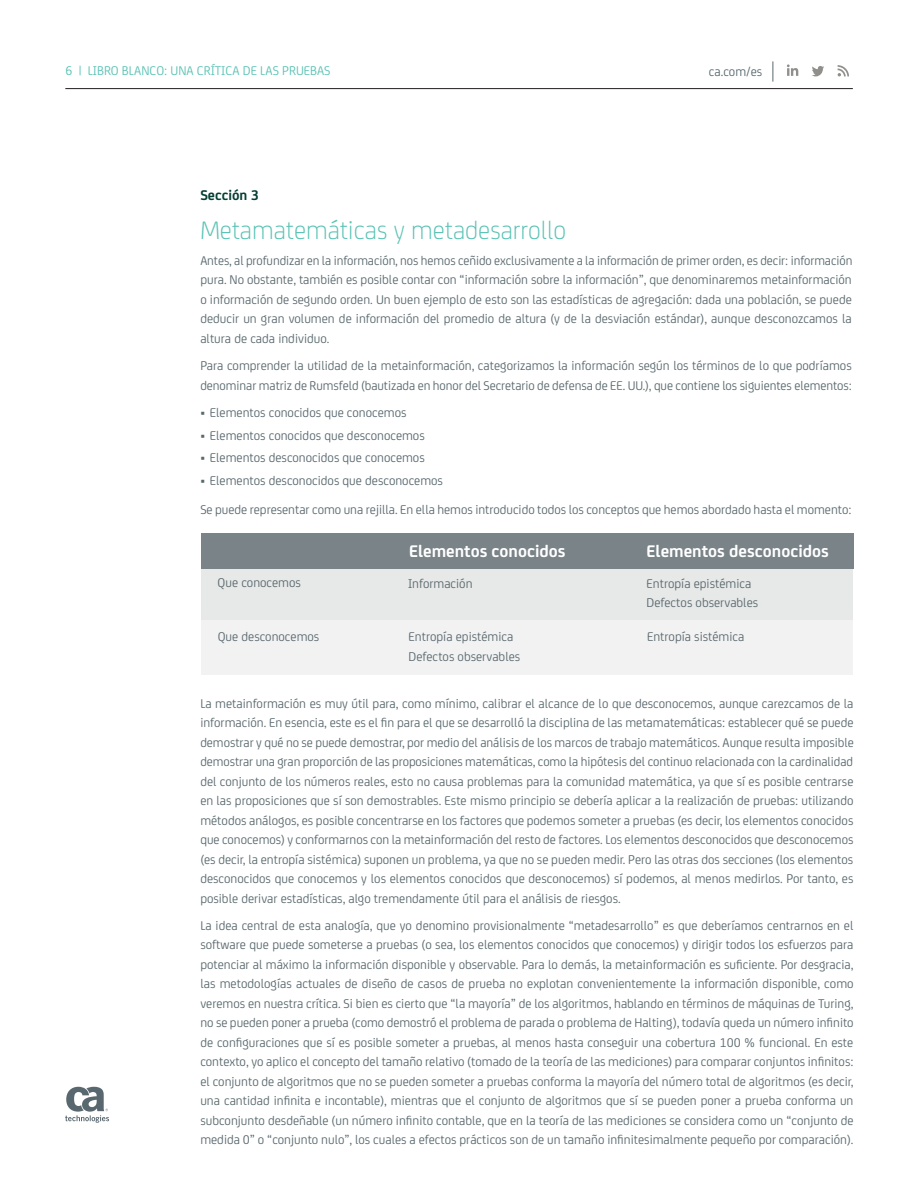
<style>
.page{position:relative;width:918px;height:1188px;background:#fff}
.page>*{position:absolute;margin:0;border:0;box-sizing:border-box;transform-origin:0 0}
.t1{font:300 27px "CA Sans";color:#59c2b4}
.t2{font:700 18px "CA Sans";color:#fff}
.t3{font:700 15px "CA Sans";color:#053f34}
.t4{font:13.5px/19.5px "CA Sans";color:#5a696e;text-align:justify}
.t5{font:13.5px "CA Sans";color:#58686e}
.t6{font:13.5px "CA Sans";color:#59c2b4}
</style>
<div class="page">
<hr style="left:65px;top:88px;width:788px;height:1px;background:#231f20">
<svg style="left:65px;top:1087px;width:44px;height:36px"></svg>
<svg style="left:773px;top:61px;width:1px;height:21px"></svg>
<svg style="left:787px;top:64px;width:11px;height:12px"></svg>
<svg style="left:838px;top:65px;width:11px;height:11px"></svg>
<svg style="left:812px;top:66px;width:12px;height:10px"></svg>
<div style="left:201px;top:565px;width:651px;height:55px;background:#e7e8e8"></div>
<div style="left:201px;top:533px;width:652px;height:35px;background:#7a8388"></div>
<div style="left:201px;top:620px;width:651px;height:55px;background:#f2f2f3"></div>
<p class="t6" style="left:65px;top:61px;width:266px">6 | Libro blanco: Una crítica de las pruebas</p>
<p class="t5" style="left:709px;top:62px;width:55px">ca.com/es</p>
<p class="t3" style="left:200px;top:184px;width:60px">Sección 3</p>
<h1 class="t1" style="left:200px;top:211px;width:367px">Metamatemáticas y metadesarrollo</h1>
<p class="t4" style="left:200px;top:250px;width:654px">Antes, al profundizar en la información, nos hemos ceñido exclusivamente a la información de primer orden, es decir: información pura. No obstante, también es posible contar con “información sobre la información”, que denominaremos metainformación o información de segundo orden. Un buen ejemplo de esto son las estadísticas de agregación: dada una población, se puede deducir un gran volumen de información del promedio de altura (y de la desviación estándar), aunque desconozcamos la altura de cada individuo.</p>
<p class="t4" style="left:200px;top:355px;width:653px">Para comprender la utilidad de la metainformación, categorizamos la información según los términos de lo que podríamos denominar matriz de Rumsfeld (bautizada en honor del Secretario de defensa de EE. UU.), que contiene los siguientes elementos:</p>
<p class="t5" style="left:200px;top:403px;width:208px">• Elementos conocidos que conocemos</p>
<p class="t5" style="left:200px;top:425px;width:226px">• Elementos conocidos que desconocemos</p>
<p class="t5" style="left:200px;top:448px;width:226px">• Elementos desconocidos que conocemos</p>
<p class="t5" style="left:200px;top:471px;width:244px">• Elementos desconocidos que desconocemos</p>
<p class="t4" style="left:200px;top:499px;width:653px">Se puede representar como una rejilla. En ella hemos introducido todos los conceptos que hemos abordado hasta el momento:</p>
<p class="t4" style="left:218px;top:572px;width:85px">Que conocemos</p>
<p class="t4" style="left:218px;top:626px;width:103px">Que desconocemos</p>
<h2 class="t2" style="left:409px;top:537px;width:158px">Elementos conocidos</h2>
<h2 class="t2" style="left:647px;top:537px;width:184px">Elementos desconocidos</h2>
<p class="t4" style="left:408px;top:573px;width:66px">Información</p>
<p class="t4" style="left:409px;top:626px;width:113px">Entropía epistémica<br>Defectos observables</p>
<p class="t4" style="left:647px;top:573px;width:113px">Entropía epistémica<br>Defectos observables</p>
<p class="t4" style="left:647px;top:626px;width:99px">Entropía sistémica</p>
<p class="t4" style="left:200px;top:693px;width:655px">La metainformación es muy útil para, como mínimo, calibrar el alcance de lo que desconocemos, aunque carezcamos de la información. En esencia, este es el fin para el que se desarrolló la disciplina de las metamatemáticas: establecer qué se puede demostrar y qué no se puede demostrar, por medio del análisis de los marcos de trabajo matemáticos. Aunque resulta imposible demostrar una gran proporción de las proposiciones matemáticas, como la hipótesis del continuo relacionada con la cardinalidad del conjunto de los números reales, esto no causa problemas para la comunidad matemática, ya que sí es posible centrarse en las proposiciones que sí son demostrables. Este mismo principio se debería aplicar a la realización de pruebas: utilizando métodos análogos, es posible concentrarse en los factores que podemos someter a pruebas (es decir, los elementos conocidos que conocemos) y conformarnos con la metainformación del resto de factores. Los elementos desconocidos que desconocemos (es decir, la entropía sistémica) suponen un problema, ya que no se pueden medir. Pero las otras dos secciones (los elementos desconocidos que conocemos y los elementos conocidos que desconocemos) sí podemos, al menos medirlos. Por tanto, es posible derivar estadísticas, algo tremendamente útil para el análisis de riesgos.</p>
<p class="t4" style="left:200px;top:915px;width:655px">La idea central de esta analogía, que yo denomino provisionalmente “metadesarrollo” es que deberíamos centrarnos en el software que puede someterse a pruebas (o sea, los elementos conocidos que conocemos) y dirigir todos los esfuerzos para potenciar al máximo la información disponible y observable. Para lo demás, la metainformación es suficiente. Por desgracia, las metodologías actuales de diseño de casos de prueba no explotan convenientemente la información disponible, como veremos en nuestra crítica. Si bien es cierto que “la mayoría” de los algoritmos, hablando en términos de máquinas de Turing, no se pueden poner a prueba (como demostró el problema de parada o problema de Halting), todavía queda un número infinito de configuraciones que sí es posible someter a pruebas, al menos hasta conseguir una cobertura 100 % funcional. En este contexto, yo aplico el concepto del tamaño relativo (tomado de la teoría de las mediciones) para comparar conjuntos infinitos: el conjunto de algoritmos que no se pueden someter a pruebas conforma la mayoría del número total de algoritmos (es decir, una cantidad infinita e incontable), mientras que el conjunto de algoritmos que sí se pueden poner a prueba conforma un subconjunto desdeñable (un número infinito contable, que en la teoría de las mediciones se considera como un “conjunto de medida 0” o “conjunto nulo”, los cuales a efectos prácticos son de un tamaño infinitesimalmente pequeño por comparación).</p>
</div>
